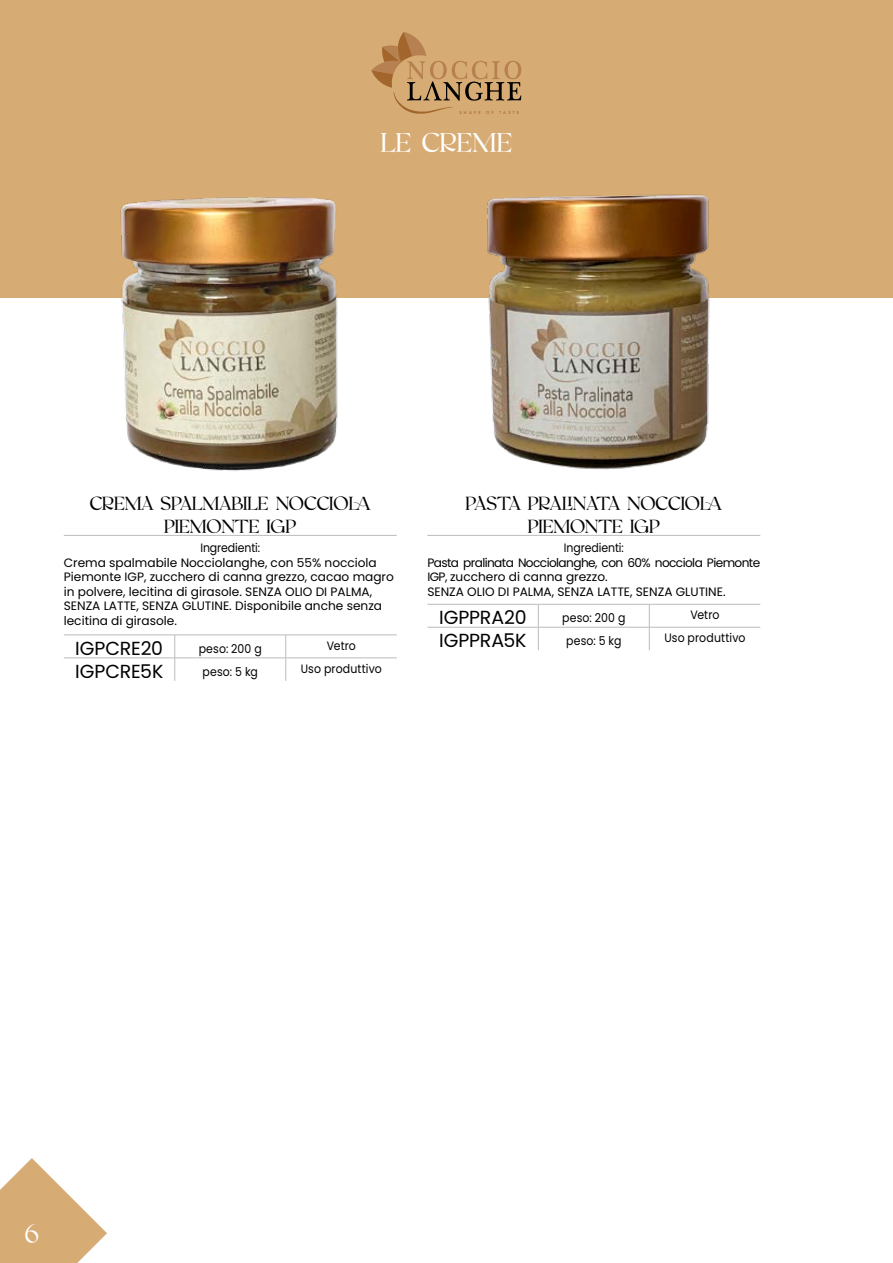
<style>
.page{position:relative;width:893px;height:1263px;background:#fff}
.page>*{position:absolute;margin:0;border:0;box-sizing:border-box;transform-origin:0 0}
.t1{font:27px "Vensfolk";letter-spacing:.01em;color:#fff}
.t2{font:18.9px/22.6px "Vensfolk";letter-spacing:-.01em;color:#000;text-align:center}
.t3{font:18.9px "Poppins";letter-spacing:-.005em;color:#000}
.t4{font:12.15px/14.5px "Poppins";color:#000;scale:.9 1}
.t5{font:500 3.9px "Futura";letter-spacing:.56em;color:#a2662c}
</style>
<div class="page">
<svg style="left:0;top:1158px;width:107px;height:105px"></svg>
<div style="left:0;top:0;width:893px;height:298px;background:#d7ac74"></div>
<svg style="left:371px;top:32px;width:151px;height:82px"></svg>
<hr style="left:64px;top:535px;width:111px;height:1px;background:#bcbcbc">
<hr style="left:175px;top:535px;width:111px;height:1px;background:#bcbcbc">
<hr style="left:286px;top:535px;width:111px;height:1px;background:#bcbcbc">
<hr style="left:64px;top:635px;width:111px;height:1px;background:#bcbcbc">
<hr style="left:175px;top:635px;width:111px;height:1px;background:#bcbcbc">
<hr style="left:286px;top:635px;width:111px;height:1px;background:#bcbcbc">
<hr style="left:64px;top:658px;width:111px;height:1px;background:#bcbcbc">
<hr style="left:175px;top:658px;width:111px;height:1px;background:#bcbcbc">
<svg style="left:175px;top:635px;width:1px;height:46px"></svg>
<svg style="left:285px;top:635px;width:1px;height:46px"></svg>
<hr style="left:286px;top:658px;width:111px;height:1px;background:#bcbcbc">
<img style="left:487px;top:194px;width:223px;height:276px">
<img style="left:120px;top:197px;width:218px;height:274px">
<hr style="left:427px;top:535px;width:111px;height:1px;background:#bcbcbc">
<hr style="left:538px;top:535px;width:111px;height:1px;background:#bcbcbc">
<hr style="left:649px;top:535px;width:111px;height:1px;background:#bcbcbc">
<hr style="left:427px;top:604px;width:111px;height:1px;background:#bcbcbc">
<hr style="left:538px;top:604px;width:111px;height:1px;background:#bcbcbc">
<hr style="left:649px;top:604px;width:111px;height:1px;background:#bcbcbc">
<hr style="left:427px;top:627px;width:111px;height:1px;background:#bcbcbc">
<hr style="left:538px;top:627px;width:111px;height:1px;background:#bcbcbc">
<svg style="left:538px;top:604px;width:1px;height:46px"></svg>
<svg style="left:649px;top:604px;width:1px;height:46px"></svg>
<hr style="left:649px;top:627px;width:111px;height:1px;background:#bcbcbc">
<p class="t5" style="left:459px;top:110px;width:23px">SHAPE</p>
<p class="t5" style="left:486px;top:110px;width:9px">O F</p>
<p class="t5" style="left:499px;top:110px;width:21px">TASTE</p>
<h1 class="t1" style="left:381px;top:127px;width:133px">LE CREME</h1>
<h2 class="t2" style="left:90px;top:494px;width:283px">CREMA SPALMABILE NOCCIOLA<br>PIEMONTE IGP</h2>
<p class="t4" style="left:64px;top:540px;width:368px;text-indent:137px">Ingredienti:<br>Crema spalmabile Nocciolanghe, con 55% nocciola Piemonte IGP, zucchero di canna grezzo, cacao magro in polvere, lecitina di girasole. SENZA OLIO DI PALMA, SENZA LATTE, SENZA GLUTINE. Disponibile anche senza lecitina di girasole.</p>
<h2 class="t3" style="left:75px;top:637px;width:90px">IGPCRE20</h2>
<p class="t4" style="left:199px;top:641px;width:72px">peso: 200 g</p>
<p class="t4" style="left:327px;top:639px;width:34px">Vetro</p>
<h2 class="t3" style="left:75px;top:660px;width:90px">IGPCRE5K</h2>
<p class="t4" style="left:203px;top:664px;width:63px">peso: 5 kg</p>
<p class="t4" style="left:301px;top:662px;width:92px">Uso produttivo</p>
<h2 class="t2" style="left:465px;top:494px;width:258px">PASTA PRALINATA NOCCIOLA<br>PIEMONTE IGP</h2>
<p class="t4" style="left:427px;top:540px;width:371px;text-indent:137px">Ingredienti:<br>Pasta pralinata Nocciolanghe, con 60% nocciola Piemonte IGP, zucchero di canna grezzo.<br>SENZA OLIO DI PALMA, SENZA LATTE, SENZA GLUTINE.</p>
<h2 class="t3" style="left:439px;top:607px;width:89px">IGPPRA20</h2>
<p class="t4" style="left:562px;top:611px;width:72px">peso: 200 g</p>
<p class="t4" style="left:690px;top:608px;width:34px">Vetro</p>
<h2 class="t3" style="left:439px;top:630px;width:89px">IGPPRA5K</h2>
<p class="t4" style="left:566px;top:634px;width:63px">peso: 5 kg</p>
<p class="t4" style="left:664px;top:631px;width:92px">Uso produttivo</p>
<h1 class="t1" style="left:25px;top:1218px;width:16px">6</h1>
</div>
